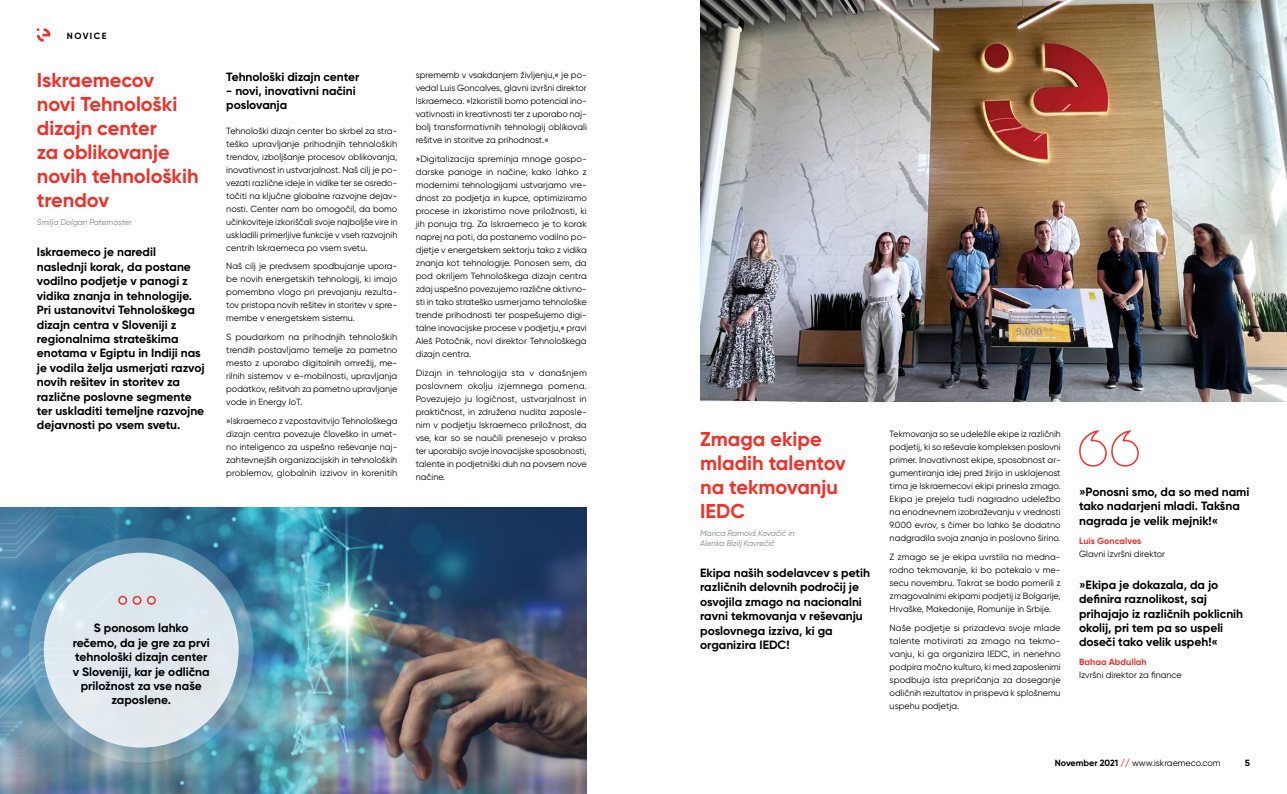
<style>
.page{position:relative;width:1287px;height:794px;background:#fff}
.page>*{position:absolute;margin:0;border:0;box-sizing:border-box;transform-origin:0 0}
.t1{font:700 20px/24px "Gilroy";color:#ee3129}
.t2{font:700 12px/14.4px "Gilroy";color:#000}
.t3{font:9px/13px "Gilroy";color:#000;text-align:justify}
.t4{font:700 9px "Gilroy";color:#ee3129}
.t5{font:700 9px "Gilroy";letter-spacing:.16em;color:#000}
.t6{font:italic 8px/9.6px "Gilroy";color:#808285}
.s1{font-weight:700}
.s2{font-weight:800;color:#ee3129}
</style>
<div class="page">
<svg style="left:37px;top:28px;width:13px;height:14px"></svg>
<img style="left:0;top:508px;width:587px;height:286px">
<img style="left:700px;top:0;width:587px;height:401px">
<svg style="left:29px;top:538px;width:225px;height:224px;background:#6c9ab3"></svg>
<div style="left:44px;top:552px;width:195px;height:195px;background:#dfe8ee;border-radius:50%"></div>
<div style="left:118px;top:596px;width:9px;height:9px;border:2px solid #ee3129;border-radius:50%"></div>
<div style="left:133px;top:596px;width:9px;height:9px;border:2px solid #ee3129;border-radius:50%"></div>
<div style="left:147px;top:596px;width:9px;height:9px;border:2px solid #ee3129;border-radius:50%"></div>
<svg style="left:1079px;top:430px;width:60px;height:37px"></svg>
<p class="t5" style="left:67px;top:30px;width:41px">NOVICE</p>
<h1 class="t1" style="left:37px;top:68px;width:163px">Iskraemecov<br>novi Tehnološki dizajn center<br>za oblikovanje novih tehnoloških trendov</h1>
<p class="t6" style="left:37px;top:217px;width:96px">Smilja Dolgan Paternoster</p>
<p class="t2" style="left:37px;top:245px;width:169px">Iskraemeco je naredil naslednji korak, da postane vodilno podjetje v panogi z vidika znanja in tehnologije.<br>Pri ustanovitvi Tehnološkega dizajn centra v Sloveniji z regionalnima strateškima enotama v Egiptu in Indiji nas je vodila želja usmerjati razvoj novih rešitev in storitev za različne poslovne segmente ter uskladiti temeljne razvojne dejavnosti po vsem svetu.</p>
<h2 class="t2" style="left:226px;top:69px;width:135px">Tehnološki dizajn center</h2>
<h2 class="t2" style="left:226px;top:83px;width:131px">- novi, inovativni načini poslovanja</h2>
<p class="t3" style="left:226px;top:124px;width:173px">Tehnološki dizajn center bo skrbel za stra&shy;teško upravljanje prihodnjih tehnoloških trendov, izboljšanje procesov oblikovanja, inovativnost in ustvarjalnost. Naš cilj je po&shy;vezati različne ideje in vidike ter se osredo&shy;točiti na ključne globalne razvojne dejav&shy;nosti. Center nam bo omogočil, da bomo učinkoviteje izkoriščali svoje najboljše vire in uskladili primerljive funkcije v vseh razvojnih centrih Iskraemeca po vsem svetu.</p>
<p class="t3" style="left:226px;top:260px;width:173px">Naš cilj je predvsem spodbujanje upora&shy;be novih energetskih tehnologij, ki imajo pomembno vlogo pri prevajanju rezulta&shy;tov pristopa novih rešitev in storitev v spre&shy;membe v energetskem sistemu.</p>
<p class="t3" style="left:226px;top:330px;width:173px">S poudarkom na prihodnjih tehnoloških trendih postavljamo temelje za pametno mesto z uporabo digitalnih omrežij, me&shy;rilnih sistemov v e-mobilnosti, upravljanja podatkov, rešitvah za pametno upravljanje vode in Energy IoT.</p>
<p class="t3" style="left:226px;top:414px;width:173px">»Iskraemeco z vzpostavitvijo Tehnološkega dizajn centra povezuje človeško in umet&shy;no inteligenco za uspešno reševanje naj&shy;zahtevnejših organizacijskih in tehnoloških problemov, globalnih izzivov in korenitih</p>
<p class="t3" style="left:416px;top:68px;width:173px">sprememb v vsakdanjem življenju,« je po&shy;vedal Luis Goncalves, glavni izvršni direktor Iskraemeca. »Izkoristili bomo potencial ino&shy;vativnosti in kreativnosti ter z uporabo naj&shy;bolj transformativnih tehnologij oblikovali rešitve in storitve za prihodnost.«</p>
<p class="t3" style="left:416px;top:152px;width:173px">»Digitalizacija spreminja mnoge gospo&shy;darske panoge in načine, kako lahko z modernimi tehnologijami ustvarjamo vre&shy;dnost za podjetja in kupce, optimiziramo procese in izkoristimo nove priložnosti, ki jih ponuja trg. Za Iskraemeco je to korak naprej na poti, da postanemo vodilno po&shy;djetje v energetskem sektorju tako z vidika znanja kot tehnologije. Ponosen sem, da pod okriljem Tehnološkega dizajn centra zdaj uspešno povezujemo različne aktivno&shy;sti in tako strateško usmerjamo tehnološke trende prihodnosti ter pospešujemo digi&shy;talne inovacijske procese v podjetju,« pravi Aleš Potočnik, novi direktor Tehnološkega dizajn centra.</p>
<p class="t3" style="left:416px;top:366px;width:173px">Dizajn in tehnologija sta v današnjem poslovnem okolju izjemnega pomena.<br>Povezujejo ju logičnost, ustvarjalnost in praktičnost, in združena nudita zaposle&shy;nim v podjetju Iskraemeco priložnost, da vse, kar so se naučili prenesejo v prakso ter uporabijo svoje inovacijske sposobnosti, talente in podjetniški duh na povsem nove načine.</p>
<h2 class="t2" style="left:73px;top:621px;width:139px;text-align:center">S ponosom lahko rečemo, da je gre za prvi tehnološki dizajn center v Sloveniji, kar je odlična priložnost za vse naše zaposlene.</h2>
<h1 class="t1" style="left:700px;top:427px;width:147px">Zmaga ekipe mladih talentov na tekmovanju<br>IEDC</h1>
<p class="t6" style="left:700px;top:528px;width:96px">Manca Ramovš Kovačič in<br>Alenka Bizilj Kavrečič</p>
<h2 class="t2" style="left:700px;top:565px;width:171px">Ekipa naših sodelavcev s petih različnih delovnih področij je osvojila zmago na nacionalni ravni tekmovanja v reševanju poslovnega izziva, ki ga organizira IEDC!</h2>
<p class="t3" style="left:890px;top:427px;width:173px">Tekmovanja so se udeležile ekipe iz različnih podjetij, ki so reševale kompleksen poslovni primer. Inovativnost ekipe, sposobnost ar&shy;gumentiranja idej pred žirijo in usklajenost tima je Iskraemecovi ekipi prinesla zmago.<br>Ekipa je prejela tudi nagradno udeležbo na enodnevnem izobraževanju v vrednosti 9.000 evrov, s čimer bo lahko še dodatno nadgradila svoja znanja in poslovno širino.</p>
<p class="t3" style="left:890px;top:550px;width:173px">Z zmago se je ekipa uvrstila na medna&shy;rodno tekmovanje, ki bo potekalo v me&shy;secu novembru. Takrat se bodo pomerili z zmagovalnimi ekipami podjetij iz Bolgarije, Hrvaške, Makedonije, Romunije in Srbije.</p>
<p class="t3" style="left:890px;top:621px;width:173px">Naše podjetje si prizadeva svoje mlade talente motivirati za zmago na tekmo&shy;vanju, ki ga organizira IEDC, in nenehno podpira močno kulturo, ki med zaposlenimi spodbuja ista prepričanja za doseganje odličnih rezultatov in prispeva k splošnemu uspehu podjetja.</p>
<h2 class="t2" style="left:1079px;top:484px;width:172px">»Ponosni smo, da so med nami tako nadarjeni mladi. Takšna nagrada je velik mejnik!«</h2>
<p class="t4" style="left:1079px;top:535px;width:64px">Luis Goncalves</p>
<p class="t3" style="left:1079px;top:547px;width:87px">Glavni izvršni direktor</p>
<h2 class="t2" style="left:1079px;top:577px;width:166px">»Ekipa je dokazala, da jo definira raznolikost, saj prihajajo iz različnih poklicnih okolij, pri tem pa so uspeli doseči tako velik uspeh!«</h2>
<p class="t4" style="left:1079px;top:656px;width:69px">Bahaa Abdullah</p>
<p class="t3" style="left:1079px;top:668px;width:104px">Izvršni direktor za finance</p>
<p class="t3" style="left:1055px;top:756px;width:167px"><span class="s1">November 2021</span> <span class="s2">//</span> www.iskraemeco.com</p>
<p class="t5" style="left:1245px;top:757px;width:7px">5</p>
</div>
